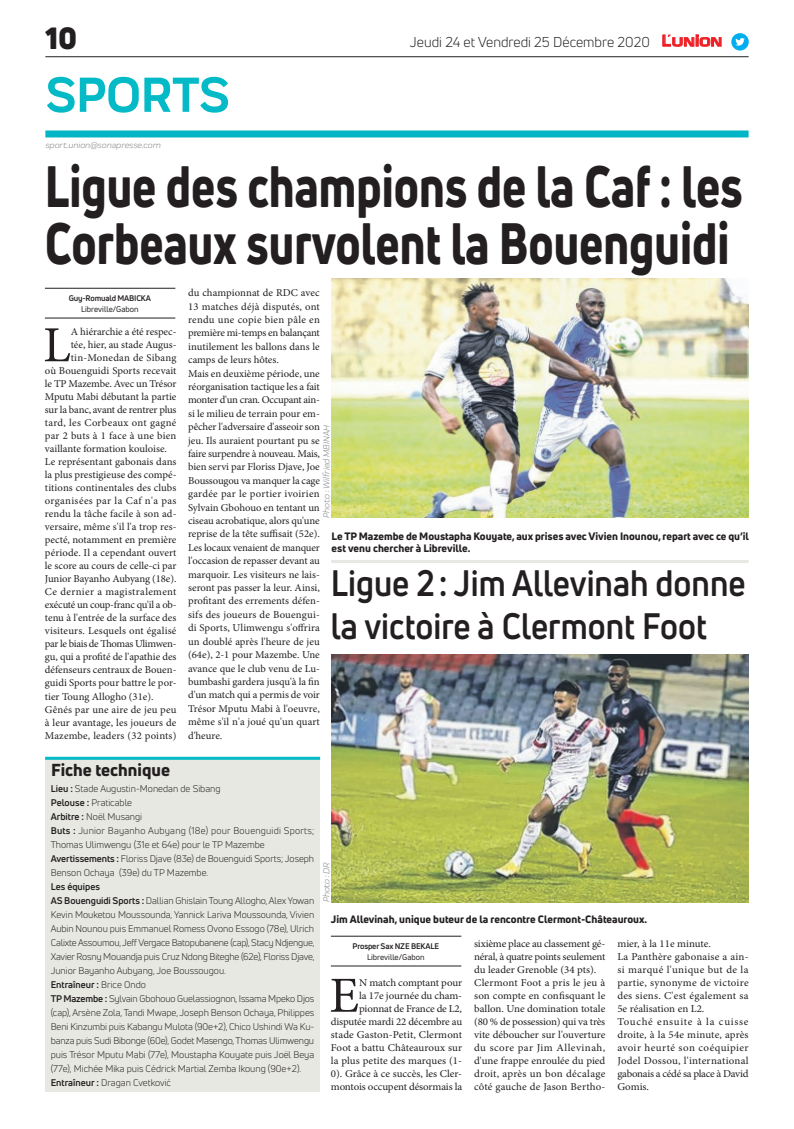
<style>
.page{position:relative;width:794px;height:1129px;background:#fff}
.page>*{position:absolute;margin:0;border:0;box-sizing:border-box;transform-origin:0 0}
.t1{font:800 57px/57px "Uni Neue";color:#231f20;scale:.8 1}
.t2{font:700 51px "Praktika";color:#03bac6}
.t3{font:50.5px "Minion Pro";color:#231f20;scale:1.04 1}
.t4{font:50.5px "Minion Pro";color:#231f20}
.t5{font:700 36px/43.2px "Uni Neue";color:#231f20;scale:.91 1}
.t6{font:900 30px "Uni Neue";color:#231f20}
.t7{font:800 17px "Uni Neue";color:#231f20}
.t8{font:14px "Uni Neue";color:#231f20}
.t9{font:10.5px/13.4px "Minion Pro";color:#231f20}
.t10{font:10.5px/13px "Minion Pro";color:#231f20;text-align:right;scale:1.04 1}
.t11{font:10.5px/13px "Minion Pro";letter-spacing:.02em;color:#231f20;scale:1.04 1}
.t12{font:800 10.5px/12.6px "Uni Neue";color:#231f20}
.t13{font:10.5px "Minion Pro";letter-spacing:.02em;color:#231f20}
.t14{font:10.5px "Minion Pro";letter-spacing:.03em;color:#231f20}
.t15{font:10.5px "Minion Pro";letter-spacing:-.02em;color:#231f20}
.t16{font:10.5px "Minion Pro";letter-spacing:-.025em;color:#231f20}
.t17{font:10.5px "Minion Pro";letter-spacing:-.03em;color:#231f20}
.t18{font:10.5px "Minion Pro";letter-spacing:.035em;color:#231f20}
.t19{font:9.5px/14px "Uni Neue";letter-spacing:-.005em;color:#231f20}
.t20{font:italic 9px "Praktika";color:#818386}
.t21{font:700 8px "Uni Neue";letter-spacing:-.02em;color:#231f20}
.t22{font:8px "Uni Neue";color:#231f20}
.s1{font-family:"Eurostile";font-weight:600;font-size:14.9px;color:#ee1d23}
.s2{font-family:"Eurostile";font-weight:600;font-size:11.4px;color:#ee1d23}
.s3{font-weight:700}
</style>
<div class="page">
<hr style="left:45px;top:56px;width:703px;height:1px;background:#231f20">
<div style="left:45px;top:130px;width:703px;height:7px;background:#04b6c5"></div>
<svg style="left:662px;top:34px;width:60px;height:13px"></svg>
<div style="left:731px;top:33px;width:17px;height:18px;background:#00aeef;border-radius:50%"></div>
<svg style="left:735px;top:38px;width:10px;height:8px"></svg>
<hr style="left:331px;top:965px;width:130px;height:1px;background:#231f20">
<hr style="left:331px;top:935px;width:130px;height:1px;background:#231f20">
<img style="left:332px;top:654px;width:416px;height:248px">
<div style="left:45px;top:759px;width:275px;height:332px;background:#e7e8e2"></div>
<hr style="left:45px;top:756px;width:275px;height:3px;background:#03bac6">
<hr style="left:45px;top:317px;width:130px;height:1px;background:#231f20">
<hr style="left:45px;top:288px;width:130px;height:1px;background:#231f20">
<img style="left:332px;top:278px;width:416px;height:239px">
<hr style="left:331px;top:560px;width:417px;height:3px;background:#e7e8e2">
<h3 class="t6" style="left:45px;top:17px;width:33px">10</h3>
<h2 class="t2" style="left:46px;top:54px;width:185px">SPORTS</h2>
<p class="t20" style="left:45px;top:139px;width:117px">sport.union@sonapresse.com</p>
<h3 class="t8" style="left:410px;top:33px;width:313px">Jeudi 24 et Vendredi 25 Décembre 2020 <span class="s1">L</span><span class="s2">UNION</span></h3>
<h1 class="t1" style="left:45px;top:157px;width:874px">Ligue des champions de la Caf : les<br>Corbeaux survolent la Bouenguidi</h1>
<p class="t21" style="left:69px;top:293px;width:83px">Guy-Romuald MABICKA</p>
<p class="t22" style="left:81px;top:304px;width:59px">Libreville/Gabon</p>
<p class="t9" style="left:188px;top:286px;width:133px">du championnat de RDC avec<br>13 matches déjà disputés, ont rendu une copie bien pâle en première mi-temps en balançant inutilement les ballons dans le camps de leurs hôtes.<br>Mais en deuxième période, une réorganisation tactique les a fait monter d'un cran. Occupant ain&shy;si le milieu de terrain pour em&shy;pêcher l'adversaire d'asseoir son jeu. Ils auraient pourtant pu se faire surpendre à nouveau. Mais, bien servi par Floriss Djave, Joe<br>Boussougou va manquer la cage gardée par le portier ivoirien<br>Sylvain Gbohouo en tentant un ciseau acrobatique, alors qu'une reprise de la tête suffisait (52e).<br>Les locaux venaient de manquer l'occasion de repasser devant au marquoir. Les visiteurs ne lais&shy;seront pas passer la leur. Ainsi, profitant des errements défen&shy;sifs des joueurs de Bouengui&shy;di Sports, Ulimwengu s'offrira un doublé après l'heure de jeu (64e), 2-1 pour Mazembe. Une avance que le club venu de Lu&shy;bumbashi gardera jusqu'à la fin d'un match qui a permis de voir<br>Trésor Mputu Mabi à l'oeuvre, même s'il n'a joué qu'un quart d'heure.</p>
<h3 class="t4" style="left:43px;top:311px;width:29px">L</h3>
<p class="t9" style="left:71px;top:325px;width:107px">A hiérarchie a été respec-</p>
<p class="t9" style="left:71px;top:338px;width:107px">tée, hier, au stade Augus-</p>
<p class="t9" style="left:71px;top:351px;width:107px">tin-Monedan de Sibang</p>
<p class="t9" style="left:45px;top:364px;width:133px">où Bouenguidi Sports recevait</p>
<p class="t9" style="left:45px;top:377px;width:133px">le TP Mazembe. Avec un Trésor</p>
<p class="t9" style="left:45px;top:390px;width:133px">Mputu Mabi débutant la partie</p>
<p class="t15" style="left:45px;top:403px;width:133px">sur la banc, avant de rentrer plus</p>
<p class="t14" style="left:45px;top:416px;width:133px">tard, les Corbeaux ont gagné</p>
<p class="t13" style="left:45px;top:429px;width:133px">par 2 buts à 1 face à une bien</p>
<p class="t9" style="left:45px;top:442px;width:124px">vaillante formation kouloise.</p>
<p class="t9" style="left:45px;top:455px;width:133px">Le représentant gabonais dans</p>
<p class="t9" style="left:45px;top:468px;width:133px">la plus prestigieuse des compé-</p>
<p class="t9" style="left:45px;top:481px;width:133px">titions continentales des clubs</p>
<p class="t18" style="left:45px;top:494px;width:133px">organisées par la Caf n'a pas</p>
<p class="t9" style="left:45px;top:507px;width:133px">rendu la tâche facile à son ad-</p>
<p class="t9" style="left:45px;top:520px;width:133px">versaire, même s'il l'a trop res-</p>
<p class="t9" style="left:45px;top:533px;width:133px">pecté, notamment en première</p>
<p class="t9" style="left:45px;top:546px;width:133px">période. Il a cependant ouvert</p>
<p class="t9" style="left:45px;top:559px;width:133px">le score au cours de celle-ci par</p>
<p class="t9" style="left:45px;top:572px;width:133px">Junior Bayanho Aubyang (18e).</p>
<p class="t14" style="left:45px;top:585px;width:133px">Ce dernier a magistralement</p>
<p class="t16" style="left:45px;top:598px;width:133px">exécuté un coup-franc qu'il a ob-</p>
<p class="t9" style="left:45px;top:611px;width:133px">tenu à l'entrée de la surface des</p>
<p class="t13" style="left:45px;top:624px;width:133px">visiteurs. Lesquels ont égalisé</p>
<p class="t17" style="left:45px;top:637px;width:133px">par le biais de Thomas Ulimwen-</p>
<p class="t9" style="left:45px;top:650px;width:133px">gu, qui a profité de l'apathie des</p>
<p class="t9" style="left:45px;top:663px;width:133px">défenseurs centraux de Bouen-</p>
<p class="t9" style="left:45px;top:676px;width:133px">guidi Sports pour battre le por-</p>
<p class="t9" style="left:45px;top:689px;width:110px">tier Toung Allogho (31e).</p>
<p class="t9" style="left:45px;top:702px;width:133px">Gênés par une aire de jeu peu</p>
<p class="t9" style="left:45px;top:715px;width:133px">à leur avantage, les joueurs de</p>
<p class="t9" style="left:45px;top:728px;width:133px">Mazembe, leaders (32 points)</p>
<p class="t20" style="left:320px;top:517px;width:94px;rotate:-90deg">Photo : Wilfried MBINAH</p>
<p class="t12" style="left:332px;top:529px;width:419px">Le TP Mazembe de Moustapha Kouyate, aux prises avec Vivien Inounou, repart avec ce qu’il est venu chercher à Libreville.</p>
<h3 class="t5" style="left:331px;top:561px;width:457px">Ligue 2: Jim Allevinah donne la victoire à Clermont Foot</h3>
<h3 class="t7" style="left:51px;top:757px;width:120px">Fiche technique</h3>
<p class="t19" style="left:51px;top:781px;width:265px"><span class="s3">Lieu :</span> Stade Augustin-Monedan de Sibang<br><span class="s3">Pelouse :</span> Praticable<br><span class="s3">Arbitre :</span> Noël Musangi<br><span class="s3">Buts :</span> Junior Bayanho Aubyang (18e) pour Bouenguidi Sports; Thomas Ulimwengu (31e et 64e) pour le TP Mazembe <span class="s3">Avertissements :</span> Floriss Djave (83e) de Bouenguidi Sports; Joseph Benson Ochaya (39e) du TP Mazembe.</p>
<p class="t19" style="left:51px;top:879px;width:265px"><span class="s3">Les équipes<br>AS Bouenguidi Sports :</span> Dallian Ghislain Toung Allogho, Alex Yowan Kevin Mouketou Moussounda, Yannick Lariva Moussounda, Vivien Aubin Nounou puis Emmanuel Romess Ovono Essogo (78e), Ulrich Calixte Assoumou, Jeff Vergace Batopubanene (cap), Stacy Ndjengue, Xavier Rosny Mouandja puis Cruz Ndong Biteghe (62e), Floriss Djave, Junior Bayanho Aubyang, Joe Boussougou.<br><span class="s3">Entraîneur :</span> Brice Ondo<br><span class="s3">TP Mazembe :</span> Sylvain Gbohouo Guelassiognon, Issama Mpeko Djos (cap), Arsène Zola, Tandi Mwape, Joseph Benson Ochaya, Philippes Beni Kinzumbi puis Kabangu Mulota (90e+2), Chico Ushindi Wa Ku&shy;banza puis Sudi Bibonge (60e), Godet Masengo, Thomas Ulimwengu puis Trésor Mputu Mabi (77e), Moustapha Kouyate puis Joël Beya (77e), Michée Mika puis Cédrick Martial Zemba Ikoung (90e+2).<br><span class="s3">Entraîneur :</span> Dragan Cvetković</p>
<p class="t20" style="left:320px;top:902px;width:41px;rotate:-90deg">Photo : DR</p>
<p class="t12" style="left:331px;top:912px;width:318px">Jim Allevinah, unique buteur de la rencontre Clermont-Châteauroux.</p>
<p class="t21" style="left:352px;top:941px;width:88px">Prosper Sax NZE BEKALE</p>
<p class="t22" style="left:367px;top:951px;width:59px">Libreville/Gabon</p>
<p class="t10" style="left:331px;top:975px;width:128px">N match comptant pour<br>la 17e journée du cham&shy;pionnat de France de L2, disputée mardi 22 décembre au stade Gaston-Petit, Clermont<br>Foot a battu Châteauroux sur la plus petite des marques (1-<br>0). Grâce à ce succès, les Cler&shy;montois occupent désormais la</p>
<h3 class="t3" style="left:329px;top:961px;width:30px">E</h3>
<p class="t10" style="left:474px;top:936px;width:128px;text-align:left">sixième place au classement gé&shy;néral, à quatre points seulement du leader Grenoble (34 pts).<br>Clermont Foot a pris le jeu à son compte en confisquant le ballon. Une domination totale (80 % de possession) qui va très vite déboucher sur l'ouverture du score par Jim Allevinah, d'une frappe enroulée du pied droit, après un bon décalage côté gauche de Jason Bertho-</p>
<p class="t11" style="left:617px;top:936px;width:128px">mier, à la 11e minute.<br>La Panthère gabonaise a ain&shy;si marqué l'unique but de la partie, synonyme de victoire des siens. C'est également sa<br>5e réalisation en L2.<br>Touché ensuite à la cuisse droite, à la 54e minute, après avoir heurté son coéquipier<br>Jodel Dossou, l'international gabonais a cédé sa place à David<br>Gomis.</p>
</div>
